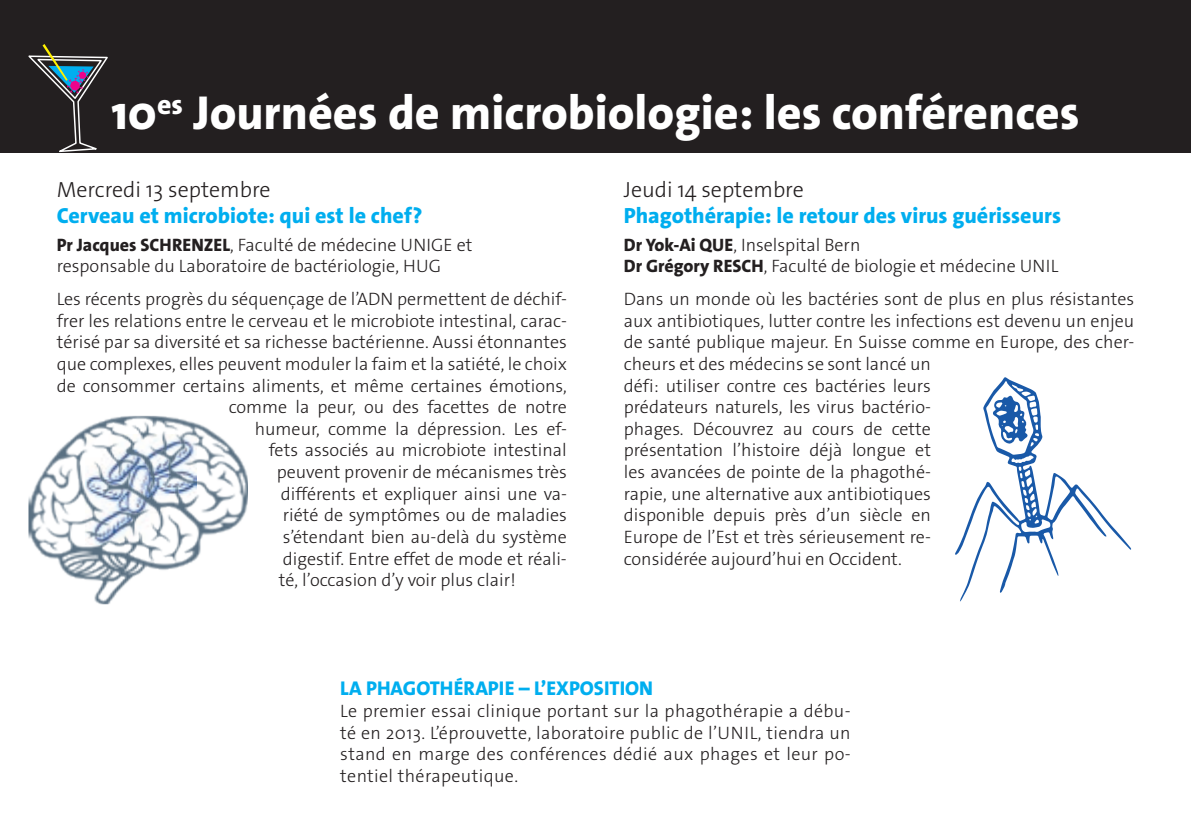
<style>
.page{position:relative;width:1191px;height:840px;background:#fff}
.page>*{position:absolute;margin:0;border:0;box-sizing:border-box;transform-origin:0 0}
.t1{font:800 48px "The Sans Os F";color:#fff}
.t2{font:800 22px "The Sans Os F";color:#00aeef}
.t3{font:300 22px "The Sans Os F";color:#231f20}
.t4{font:800 20px "The Sans Os F";color:#00aeef}
.t5{font:300 18px/21.6px "The Sans Os F";color:#231f20}
.s1{font-weight:800}
</style>
<div class="page">
<div style="left:0;top:0;width:1191px;height:152px;background:#231f20"></div>
<img style="left:28px;top:415px;width:220px;height:189px">
<svg style="left:955px;top:377px;width:176px;height:224px"></svg>
<svg style="left:28px;top:44px;width:80px;height:108px"></svg>
<h1 class="t1" style="left:111px;top:82px;width:969px">10<sup>es</sup> Journées de microbiologie: les conférences</h1>
<p class="t3" style="left:57px;top:175px;width:215px">Mercredi 13 septembre</p>
<p class="t2" style="left:57px;top:201px;width:367px">Cerveau et microbiote: qui est le chef?</p>
<p class="t5" style="left:57px;top:233px;width:417px"><span class="s1">Pr Jacques SCHRENZEL</span>, Faculté de médecine UNIGE et responsable du Laboratoire de bactériologie, HUG</p>
<p class="t5" style="left:57px;top:288px;width:511px">Les récents progrès du séquençage de l’ADN permettent de déchif-</p>
<p class="t5" style="left:57px;top:310px;width:512px">frer les relations entre le cerveau et le microbiote intestinal, carac-</p>
<p class="t5" style="left:57px;top:331px;width:512px">térisé par sa diversité et sa richesse bactérienne. Aussi étonnantes</p>
<p class="t5" style="left:57px;top:353px;width:512px">que complexes, elles peuvent moduler la faim et la satiété, le choix</p>
<p class="t5" style="left:57px;top:374px;width:512px">de consommer certains aliments, et même certaines émotions,</p>
<p class="t5" style="left:229px;top:396px;width:340px">comme la peur, ou des facettes de notre</p>
<p class="t5" style="left:255px;top:418px;width:313px">humeur, comme la dépression. Les ef-</p>
<p class="t5" style="left:269px;top:439px;width:299px">fets associés au microbiote intestinal</p>
<p class="t5" style="left:277px;top:461px;width:292px">peuvent provenir de mécanismes très</p>
<p class="t5" style="left:281px;top:482px;width:288px">différents et expliquer ainsi une va-</p>
<p class="t5" style="left:283px;top:504px;width:285px">riété de symptômes ou de maladies</p>
<p class="t5" style="left:283px;top:526px;width:285px">s’étendant bien au-delà du système</p>
<p class="t5" style="left:283px;top:547px;width:286px">digestif. Entre effet de mode et réali-</p>
<p class="t5" style="left:279px;top:569px;width:238px">té, l’occasion d’y voir plus clair!</p>
<p class="t3" style="left:624px;top:175px;width:181px">Jeudi 14 septembre</p>
<p class="t2" style="left:624px;top:201px;width:439px">Phagothérapie: le retour des virus guérisseurs</p>
<p class="t5" style="left:624px;top:233px;width:436px"><span class="s1">Dr Yok-Ai QUE</span>, Inselspital Bern<br><span class="s1">Dr Grégory RESCH</span>, Faculté de biologie et médecine UNIL</p>
<p class="t5" style="left:624px;top:288px;width:512px">Dans un monde où les bactéries sont de plus en plus résistantes aux antibiotiques, lutter contre les infections est devenu un enjeu de santé publique majeur. En Suisse comme en Europe, des cher&shy;cheurs et des médecins se sont lancé un<br>défi: utiliser contre ces bactéries leurs<br>prédateurs naturels, les virus bactério-<br>phages. Découvrez au cours de cette<br>présentation l’histoire déjà longue et<br>les avancées de pointe de la phagothé-<br>rapie, une alternative aux antibiotiques<br>disponible depuis près d’un siècle en<br>Europe de l’Est et très sérieusement re-<br>considérée aujourd’hui en Occident.</p>
<p class="t4" style="left:340px;top:675px;width:314px">LA PHAGOTHÉRAPIE – L’EXPOSITION</p>
<p class="t5" style="left:340px;top:699px;width:512px;text-align:justify">Le premier essai clinique portant sur la phagothérapie a débu&shy;té en 2013. L’éprouvette, laboratoire public de l’UNIL, tiendra un stand en marge des conférences dédié aux phages et leur po&shy;tentiel thérapeutique.</p>
</div>
